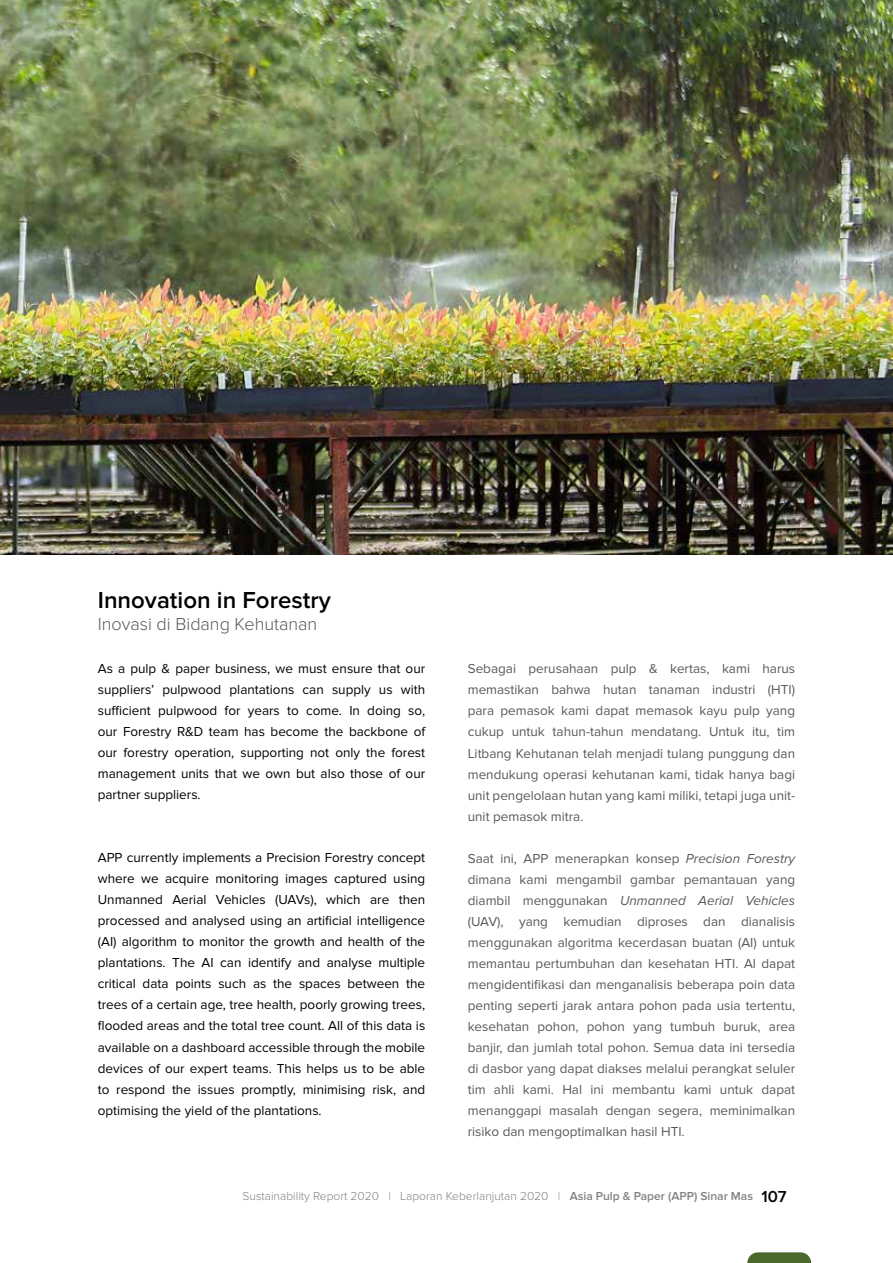
<style>
.page{position:relative;width:893px;height:1263px;background:#fff}
.page>*{position:absolute;margin:0;border:0;box-sizing:border-box;transform-origin:0 0}
.t1{font:600 24px "Proxima Nova";color:#000}
.t2{font:300 18px "Proxima Nova";color:#58595b}
.t3{font:13.5px/21px "Proxima Nova";color:#58595b;text-align:justify}
.t4{font:13.5px/21px "Proxima Nova";color:#000;text-align:justify}
.t5{font:300 12px "Proxima Nova";color:#808285}
.s1{font-style:italic}
.s2{font-weight:600}
.s3{font-weight:600;font-size:16.5px;color:#000}
</style>
<div class="page">
<img style="left:0;top:0;width:893px;height:555px">
<svg style="left:747px;top:1252px;width:64px;height:11px"></svg>
<h1 class="t1" style="left:98px;top:587px;width:234px">Innovation in Forestry</h1>
<h2 class="t2" style="left:98px;top:614px;width:221px">Inovasi di Bidang Kehutanan</h2>
<p class="t4" style="left:98px;top:658px;width:329px">As a pulp &amp; paper business, we must ensure that our suppliers’ pulpwood plantations can supply us with sufficient pulpwood for years to come. In doing so, our Forestry R&amp;D team has become the backbone of our forestry operation, supporting not only the forest management units that we own but also those of our partner suppliers.</p>
<p class="t4" style="left:98px;top:848px;width:329px">APP currently implements a Precision Forestry concept where we acquire monitoring images captured using Unmanned Aerial Vehicles (UAVs), which are then processed and analysed using an artificial intelligence (AI) algorithm to monitor the growth and health of the plantations. The AI can identify and analyse multiple critical data points such as the spaces between the trees of a certain age, tree health, poorly growing trees, flooded areas and the total tree count. All of this data is available on a dashboard accessible through the mobile devices of our expert teams. This helps us to be able to respond the issues promptly, minimising risk, and optimising the yield of the plantations.</p>
<p class="t3" style="left:468px;top:659px;width:329px">Sebagai perusahaan pulp &amp; kertas, kami harus memastikan bahwa hutan tanaman industri (HTI) para pemasok kami dapat memasok kayu pulp yang cukup untuk tahun-tahun mendatang. Untuk itu, tim Litbang Kehutanan telah menjadi tulang punggung dan mendukung operasi kehutanan kami, tidak hanya bagi unit pengelolaan hutan yang kami miliki, tetapi juga unit&shy;unit pemasok mitra.</p>
<p class="t3" style="left:468px;top:848px;width:329px">Saat ini, APP menerapkan konsep <span class="s1">Precision Forestry </span>dimana kami mengambil gambar pemantauan yang diambil menggunakan <span class="s1">Unmanned Aerial Vehicles </span>(UAV), yang kemudian diproses dan dianalisis menggunakan algoritma kecerdasan buatan (AI) untuk memantau pertumbuhan dan kesehatan HTI. AI dapat mengidentifikasi dan menganalisis beberapa poin data penting seperti jarak antara pohon pada usia tertentu, kesehatan pohon, pohon yang tumbuh buruk, area banjir, dan jumlah total pohon. Semua data ini tersedia di dasbor yang dapat diakses melalui perangkat seluler tim ahli kami. Hal ini membantu kami untuk dapat menanggapi masalah dengan segera, meminimalkan risiko dan mengoptimalkan hasil HTI.</p>
<p class="t5" style="left:243px;top:1189px;width:546px">Sustainability Report 2020 | Laporan Keberlanjutan 2020 | <span class="s2">Asia Pulp &amp; Paper (APP) Sinar Mas</span> <span class="s3">107</span></p>
</div>
